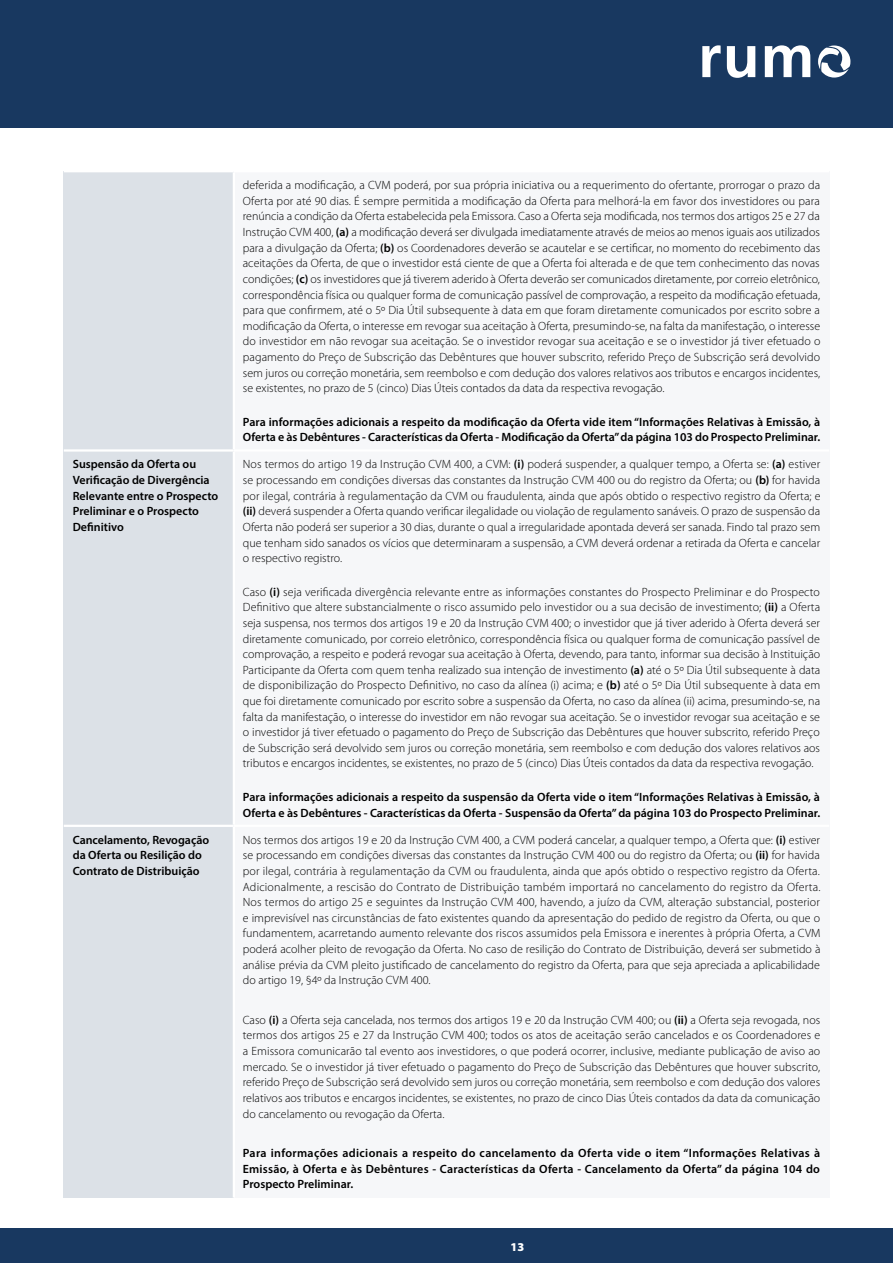
<style>
.page{position:relative;width:893px;height:1263px;background:#fff}
.page>*{position:absolute;margin:0;border:0;box-sizing:border-box;transform-origin:0 0}
.t1{font:300 12px/15.6px "Myriad Pro";color:#000;text-align:justify}
.t2{font:600 12px/15.6px "Myriad Pro";color:#000}
.t3{font:900 12px "Myriad Pro";color:#fff}
.s1{font-weight:600}
</style>
<div class="page">
<div style="left:0;top:0;width:893px;height:128px;background:#183860"></div>
<div style="left:0;top:1229px;width:893px;height:34px;background:#183860"></div>
<svg style="left:702px;top:45px;width:19px;height:32px"></svg>
<svg style="left:727px;top:46px;width:28px;height:32px"></svg>
<svg style="left:765px;top:45px;width:45px;height:32px"></svg>
<svg style="left:818px;top:46px;width:32px;height:32px"></svg>
<div style="left:234px;top:171px;width:595px;height:279px;background:#f6f7f9"></div>
<div style="left:234px;top:450px;width:595px;height:376px;background:#f6f7f9"></div>
<div style="left:234px;top:826px;width:595px;height:371px;background:#f6f7f9"></div>
<div style="left:64px;top:171px;width:170px;height:279px;background:#dce1e7"></div>
<div style="left:64px;top:450px;width:170px;height:376px;background:#dce1e7"></div>
<div style="left:64px;top:826px;width:170px;height:371px;background:#dce1e7"></div>
<hr style="left:64px;top:170px;width:170px;height:2px;background:#fff">
<hr style="left:234px;top:170px;width:595px;height:2px;background:#fff">
<hr style="left:233px;top:172px;width:2px;height:277px;background:#fff">
<hr style="left:64px;top:449px;width:170px;height:3px;background:#fff">
<hr style="left:234px;top:449px;width:595px;height:3px;background:#fff">
<hr style="left:233px;top:452px;width:2px;height:373px;background:#fff">
<hr style="left:64px;top:825px;width:170px;height:2px;background:#fff">
<hr style="left:234px;top:825px;width:595px;height:2px;background:#fff">
<hr style="left:233px;top:827px;width:2px;height:370px;background:#fff">
<p class="t1" style="left:243px;top:178px;width:579px">deferida a modifcação, a CVM poderá, por sua própria iniciativa ou a requerimento do ofertante, prorrogar o prazo da Oferta por até 90 dias. É sempre permitida a modifcação da Oferta para melhorá-la em favor dos investidores ou para renúncia a condição da Oferta estabelecida pela Emissora. Caso a Oferta seja modifcada, nos termos dos artigos 25 e 27 da Instrução CVM 400, <span class="s1">(a)</span> a modifcação deverá ser divulgada imediatamente através de meios ao menos iguais aos utilizados para a divulgação da Oferta; <span class="s1">(b)</span> os Coordenadores deverão se acautelar e se certifcar, no momento do recebimento das aceitações da Oferta, de que o investidor está ciente de que a Oferta foi alterada e de que tem conhecimento das novas condições; <span class="s1">(c)</span> os investidores que já tiverem aderido à Oferta deverão ser comunicados diretamente, por correio eletrônico, correspondência física ou qualquer forma de comunicação passível de comprovação, a respeito da modifcação efetuada, para que confrmem, até o 5º Dia Útil subsequente à data em que foram diretamente comunicados por escrito sobre a modifcação da Oferta, o interesse em revogar sua aceitação à Oferta, presumindo-se, na falta da manifestação, o interesse do investidor em não revogar sua aceitação. Se o investidor revogar sua aceitação e se o investidor já tiver efetuado o pagamento do Preço de Subscrição das Debêntures que houver subscrito, referido Preço de Subscrição será devolvido sem juros ou correção monetária, sem reembolso e com dedução dos valores relativos aos tributos e encargos incidentes, se existentes, no prazo de 5 (cinco) Dias Úteis contados da data da respectiva revogação.</p>
<p class="t2" style="left:243px;top:414px;width:579px">Para informações adicionais a respeito da modifcação da Oferta vide item “Informações Relativas à Emissão, à<br>Oferta e às Debêntures - Características da Oferta - Modifcação da Oferta” da página 103 do Prospecto Preliminar.</p>
<p class="t2" style="left:73px;top:456px;width:147px">Suspensão da Oferta ou<br>Verifcação de Divergência<br>Relevante entre o Prospecto<br>Preliminar e o Prospecto<br>Defnitivo</p>
<p class="t1" style="left:243px;top:457px;width:579px">Nos termos do artigo 19 da Instrução CVM 400, a CVM: <span class="s1">(i)</span> poderá suspender, a qualquer tempo, a Oferta se: <span class="s1">(a)</span> estiver se processando em condições diversas das constantes da Instrução CVM 400 ou do registro da Oferta; ou <span class="s1">(b)</span> for havida por ilegal, contrária à regulamentação da CVM ou fraudulenta, ainda que após obtido o respectivo registro da Oferta; e <span class="s1">(ii)</span> deverá suspender a Oferta quando verifcar ilegalidade ou violação de regulamento sanáveis. O prazo de suspensão da Oferta não poderá ser superior a 30 dias, durante o qual a irregularidade apontada deverá ser sanada. Findo tal prazo sem que tenham sido sanados os vícios que determinaram a suspensão, a CVM deverá ordenar a retirada da Oferta e cancelar o respectivo registro.</p>
<p class="t1" style="left:243px;top:584px;width:579px">Caso <span class="s1">(i)</span> seja verifcada divergência relevante entre as informações constantes do Prospecto Preliminar e do Prospecto Defnitivo que altere substancialmente o risco assumido pelo investidor ou a sua decisão de investimento; <span class="s1">(ii)</span> a Oferta seja suspensa, nos termos dos artigos 19 e 20 da Instrução CVM 400; o investidor que já tiver aderido à Oferta deverá ser diretamente comunicado, por correio eletrônico, correspondência física ou qualquer forma de comunicação passível de comprovação, a respeito e poderá revogar sua aceitação à Oferta, devendo, para tanto, informar sua decisão à Instituição Participante da Oferta com quem tenha realizado sua intenção de investimento <span class="s1">(a)</span> até o 5º Dia Útil subsequente à data de disponibilização do Prospecto Defnitivo, no caso da alínea (i) acima; e <span class="s1">(b)</span> até o 5º Dia Útil subsequente à data em que foi diretamente comunicado por escrito sobre a suspensão da Oferta, no caso da alínea (ii) acima, presumindo-se, na falta da manifestação, o interesse do investidor em não revogar sua aceitação. Se o investidor revogar sua aceitação e se o investidor já tiver efetuado o pagamento do Preço de Subscrição das Debêntures que houver subscrito, referido Preço de Subscrição será devolvido sem juros ou correção monetária, sem reembolso e com dedução dos valores relativos aos tributos e encargos incidentes, se existentes, no prazo de 5 (cinco) Dias Úteis contados da data da respectiva revogação.</p>
<p class="t2" style="left:243px;top:789px;width:579px">Para informações adicionais a respeito da suspensão da Oferta vide o item “Informações Relativas à Emissão, à<br>Oferta e às Debêntures - Características da Oferta - Suspensão da Oferta” da página 103 do Prospecto Preliminar.</p>
<p class="t2" style="left:73px;top:831px;width:138px">Cancelamento, Revogação da Oferta ou Resilição do<br>Contrato de Distribuição</p>
<p class="t1" style="left:243px;top:832px;width:579px">Nos termos dos artigos 19 e 20 da Instrução CVM 400, a CVM poderá cancelar, a qualquer tempo, a Oferta que: <span class="s1">(i)</span> estiver se processando em condições diversas das constantes da Instrução CVM 400 ou do registro da Oferta; ou <span class="s1">(ii)</span> for havida por ilegal, contrária à regulamentação da CVM ou fraudulenta, ainda que após obtido o respectivo registro da Oferta.<br>Adicionalmente, a rescisão do Contrato de Distribuição também importará no cancelamento do registro da Oferta.<br>Nos termos do artigo 25 e seguintes da Instrução CVM 400, havendo, a juízo da CVM, alteração substancial, posterior e imprevisível nas circunstâncias de fato existentes quando da apresentação do pedido de registro da Oferta, ou que o fundamentem, acarretando aumento relevante dos riscos assumidos pela Emissora e inerentes à própria Oferta, a CVM poderá acolher pleito de revogação da Oferta. No caso de resilição do Contrato de Distribuição, deverá ser submetido à análise prévia da CVM pleito justifcado de cancelamento do registro da Oferta, para que seja apreciada a aplicabilidade do artigo 19, §4º da Instrução CVM 400.</p>
<p class="t1" style="left:243px;top:1012px;width:579px">Caso <span class="s1">(i)</span> a Oferta seja cancelada, nos termos dos artigos 19 e 20 da Instrução CVM 400; ou <span class="s1">(ii)</span> a Oferta seja revogada, nos termos dos artigos 25 e 27 da Instrução CVM 400; todos os atos de aceitação serão cancelados e os Coordenadores e a Emissora comunicarão tal evento aos investidores, o que poderá ocorrer, inclusive, mediante publicação de aviso ao mercado. Se o investidor já tiver efetuado o pagamento do Preço de Subscrição das Debêntures que houver subscrito, referido Preço de Subscrição será devolvido sem juros ou correção monetária, sem reembolso e com dedução dos valores relativos aos tributos e encargos incidentes, se existentes, no prazo de cinco Dias Úteis contados da data da comunicação do cancelamento ou revogação da Oferta.</p>
<p class="t2" style="left:243px;top:1145px;width:579px;text-align:justify">Para informações adicionais a respeito do cancelamento da Oferta vide o item “Informações Relativas à Emissão, à Oferta e às Debêntures - Características da Oferta - Cancelamento da Oferta” da página 104 do Prospecto Preliminar.</p>
<p class="t3" style="left:511px;top:1240px;width:15px">13</p>
</div>
